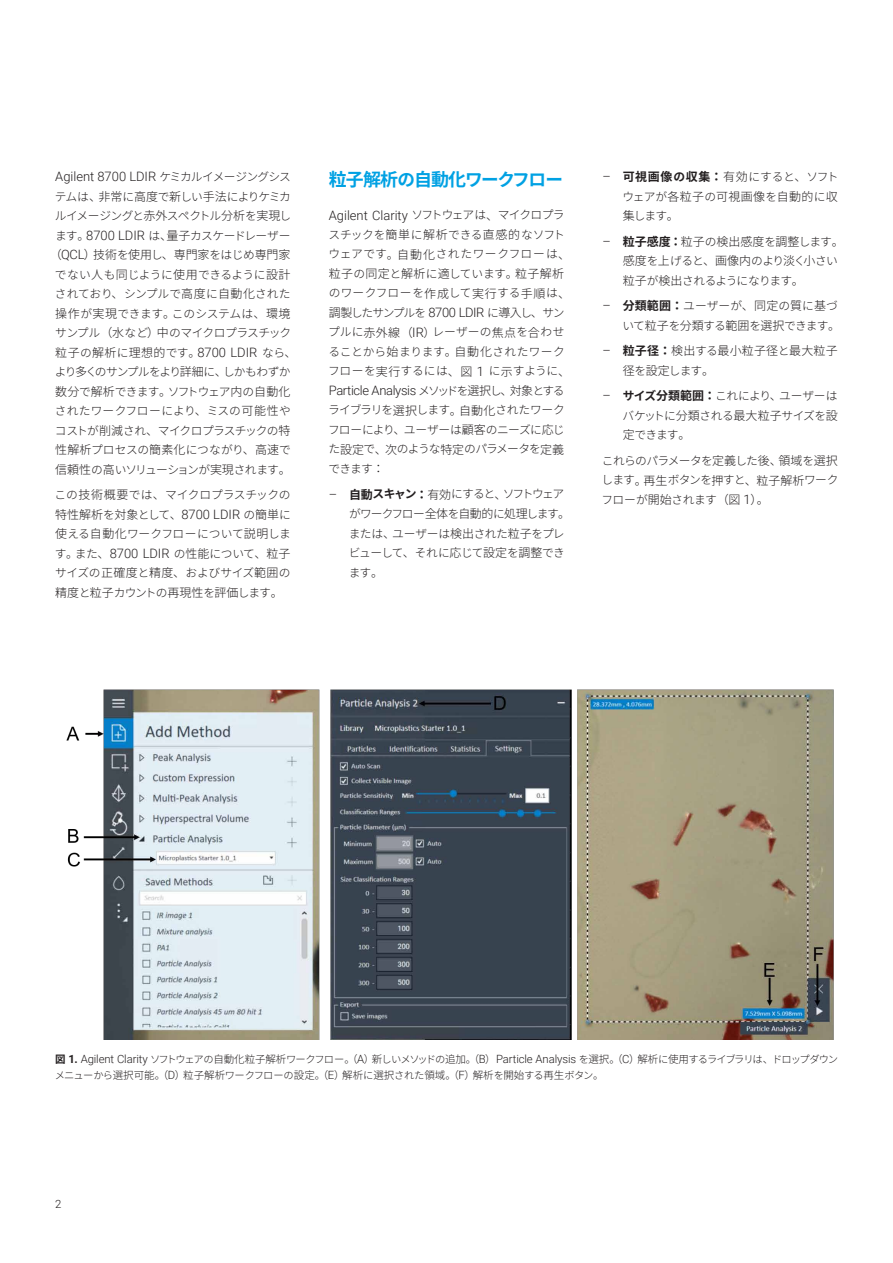
<style>
.page{position:relative;width:893px;height:1263px;background:#fff}
.page>*{position:absolute;margin:0;border:0;box-sizing:border-box;transform-origin:0 0}
.Header_1{font:700 18px "Noto Sans CJ Kjp";letter-spacing:-.05em;color:#00a1e3}
.Text{font:300 12.9px "Roboto";color:#231f20}
.Text-2{font:300 12.9px "Roboto";letter-spacing:-.03em;color:#231f20}
.Text-3{font:300 12px/19.5px "Noto Sans CJ Kjp";letter-spacing:.015em;color:#231f20;text-align:right}
.Text-4{font:300 12px "Noto Sans CJ Kjp";letter-spacing:-.005em;color:#231f20}
.Text-5{font:300 11.7px/19.5px "Noto Sans CJ Kjp";letter-spacing:-.045em;color:#231f20;text-align:justify}
.Text-6{font:300 11.7px/19.5px "Noto Sans CJ Kjp";letter-spacing:-.015em;color:#231f20}
.Text-7{font:300 11.7px/19.5px "Noto Sans CJ Kjp";letter-spacing:-.075em;color:#231f20}
.Text-8{font:300 11.7px/19.5px "Noto Sans CJ Kjp";letter-spacing:-.005em;color:#231f20}
.Text-9{font:300 11.7px/19.5px "Noto Sans CJ Kjp";letter-spacing:-.07em;color:#231f20;text-align:right}
.Text-10{font:300 11.7px/19.5px "Noto Sans CJ Kjp";letter-spacing:-.065em;color:#231f20}
.t1{font:300 11.4px "Roboto";color:#231f20}
.t2{font:300 10.5px "Noto Sans CJ Kjp";color:#231f20}
.t3{font:300 10.35px "Noto Sans CJ Kjp";letter-spacing:-.105em;color:#231f20}
.s1{font-family:"Noto Sans CJ Kjp";font-size:11.7px}
.s2{font-size:12px}
.s3{font-family:"Roboto";font-size:12.9px}
.s4{font-size:11.7px}
.s5{font-size:17.7px}
.s6{font-family:"Noto Sans CJ Kjp";font-size:12px}
.s7{font-weight:700;font-size:12px}
.s8{font-weight:700}
.s9{font-weight:700;font-size:11.7px}
.s10{font-weight:700;font-size:10.5px}
.s11{font-family:"Roboto";font-weight:700;font-size:11.4px}
.s12{font-family:"Roboto";font-size:11.4px}
.s13{font-size:10.5px}
.s14{font-size:10.35px}
</style>
<div class="page">
<img style="left:66px;top:689px;width:768px;height:351px">
<p class="Text" style="left:55px;top:168px;width:237px">Agilent 8700 LDIR <span class="s1">ケミカルイメージングシス</span></p>
<p class="Text-5" style="left:55px;top:187px;width:238px">テムは<span class="s2">、非常</span>に<span class="s2">高度</span>で<span class="s2">新</span>しい<span class="s2">手法</span>によりケミカルイメージングと<span class="s2">赤外</span>スペクトル<span class="s2">分析</span>を<span class="s2">実現</span>します<span class="s2">。</span><span class="s3">8700 LDIR</span> は<span class="s2">、量子</span>カスケードレーザー</p>
<p class="Text-4" style="left:50px;top:248px;width:242px">（<span class="s3">QCL</span>）技術<span class="s4">を</span>使用<span class="s4">し</span>、専門家<span class="s4">をはじめ</span>専門家</p>
<p class="Text-5" style="left:55px;top:265px;width:238px">でない<span class="s2">人</span>も<span class="s2">同</span>じように<span class="s2">使用</span>できるように<span class="s2">設計</span>されており<span class="s2">、</span>シンプルで<span class="s2">高度</span>に<span class="s2">自動化</span>された<span class="s2">操作</span>が<span class="s2">実現</span>できます<span class="s2">。</span>このシステムは<span class="s2">、環境</span>サンプル<span class="s2">（水</span>など<span class="s2">）中</span>のマイクロプラスチック</p>
<p class="Text-3" style="left:55px;top:343px;width:243px">粒子<span class="s4">の</span>解析<span class="s4">に</span>理想的<span class="s4">です</span>。<span class="s3">8700 LDIR</span> <span class="s4">なら</span>、</p>
<p class="Text-5" style="left:55px;top:363px;width:238px">より<span class="s2">多</span>くのサンプルをより<span class="s2">詳細</span>に<span class="s2">、</span>しかもわずか<span class="s2">数分</span>で<span class="s2">解析</span>できます<span class="s2">。</span>ソフトウェア<span class="s2">内</span>の<span class="s2">自動化</span>されたワークフローにより<span class="s2">、</span>ミスの<span class="s2">可能性</span>やコストが<span class="s2">削減</span>され<span class="s2">、</span>マイクロプラスチックの<span class="s2">特性解析</span>プロセスの<span class="s2">簡素化</span>につながり<span class="s2">、高速</span>で<span class="s2">信頼性</span>の<span class="s2">高</span>いソリューションが<span class="s2">実現</span>されます<span class="s2">。</span></p>
<p class="Text-6" style="left:55px;top:486px;width:238px">この<span class="s2">技術概要</span>では<span class="s2">、</span>マイクロプラスチックの</p>
<p class="Text-3" style="left:55px;top:505px;width:237px">特性解析<span class="s4">を</span>対象<span class="s4">として</span>、<span class="s3">8700 LDIR</span> <span class="s4">の</span>簡単<span class="s4">に</span></p>
<p class="Text-5" style="left:55px;top:525px;width:238px"><span class="s2">使</span>える<span class="s2">自動化</span>ワークフローについて<span class="s2">説明</span>します<span class="s2">。</span>また<span class="s2">、</span><span class="s3">8700 LDIR</span> の<span class="s2">性能</span>について<span class="s2">、粒子</span>サイズの<span class="s2">正確度</span>と<span class="s2">精度、</span>およびサイズ<span class="s2">範囲</span>の</p>
<p class="Text-3" style="left:55px;top:583px;width:229px">精度<span class="s4">と</span>粒子<span class="s4">カウントの</span>再現性<span class="s4">を</span>評価<span class="s4">します</span>。</p>
<p class="Header_1" style="left:329px;top:169px;width:236px">粒子解析<span class="s5">の</span>自動化<span class="s5">ワークフロー</span></p>
<p class="Text" style="left:329px;top:206px;width:237px">Agilent Clarity <span class="s1">ソフトウェアは</span><span class="s6">、</span><span class="s1">マイクロプラ</span></p>
<p class="Text-8" style="left:328px;top:225px;width:243px">スチックを<span class="s2">簡単</span>に<span class="s2">解析</span>できる<span class="s2">直感的</span>なソフトウェアです<span class="s2">。自動化</span>されたワークフローは<span class="s2">、</span></p>
<p class="Text-3" style="left:329px;top:264px;width:237px">粒子<span class="s4">の</span>同定<span class="s4">と</span>解析<span class="s4">に</span>適<span class="s4">しています</span>。粒子解析</p>
<p class="Text-6" style="left:328px;top:284px;width:243px">のワークフローを<span class="s2">作成</span>して<span class="s2">実行</span>する<span class="s2">手順</span>は<span class="s2">、調製</span>したサンプルを <span class="s3">8700 LDIR</span> に<span class="s2">導入</span>し<span class="s2">、</span>サンプルに<span class="s2">赤外線（</span><span class="s3">IR</span><span class="s2">）</span>レーザーの<span class="s2">焦点</span>を<span class="s2">合</span>わせることから<span class="s2">始</span>まります<span class="s2">。自動化</span>されたワークフローを<span class="s2">実行</span>するには<span class="s2">、図</span> <span class="s3">1</span> に<span class="s2">示</span>すように<span class="s2">、</span></p>
<p class="Text-2" style="left:329px;top:381px;width:237px">Particle Analysis <span class="s1">メソッドを</span><span class="s6">選択</span><span class="s1">し</span><span class="s6">、対象</span><span class="s1">とする</span></p>
<p class="Text-5" style="left:328px;top:401px;width:238px">ライブラリを<span class="s2">選択</span>します<span class="s2">。自動化</span>されたワークフローにより<span class="s2">、</span>ユーザーは<span class="s2">顧客</span>のニーズに<span class="s2">応</span>じた<span class="s2">設定</span>で<span class="s2">、次</span>のような<span class="s2">特定</span>のパラメータを<span class="s2">定義</span>できます<span class="s2">：</span></p>
<p class="Text-7" style="left:349px;top:485px;width:223px;text-indent:-20px"><span class="s3">–</span> <span class="s7">自動</span><span class="s8">スキャン</span><span class="s7">：</span><span class="s2">有効</span>にすると<span class="s2">、</span>ソフトウェアがワークフロー<span class="s2">全体</span>を<span class="s2">自動的</span>に<span class="s2">処理</span>します<span class="s2">。</span>または<span class="s2">、</span>ユーザーは<span class="s2">検出</span>された<span class="s2">粒子</span>をプレビューして<span class="s2">、</span>それに<span class="s2">応</span>じて<span class="s2">設定</span>を<span class="s2">調整</span>できます<span class="s2">。</span></p>
<p class="Text-3" style="left:602px;top:168px;width:238px"><span class="s3">–</span> <span class="s8">可視画像</span><span class="s9">の</span><span class="s8">収集：</span>有効<span class="s4">にすると</span>、<span class="s4">ソフトウェアが</span>各粒子<span class="s4">の</span>可視画像<span class="s4">を</span>自動的<span class="s4">に</span>収</p>
<p class="Text-5" style="left:623px;top:207px;width:58px"><span class="s2">集</span>します<span class="s2">。</span></p>
<p class="Text-3" style="left:602px;top:232px;width:243px"><span class="s3">–</span> <span class="s8">粒子感度：</span>粒子<span class="s4">の</span>検出感度<span class="s4">を</span>調整<span class="s4">します</span>。</p>
<p class="Text-10" style="left:623px;top:252px;width:217px"><span class="s2">感度</span>を<span class="s2">上</span>げると<span class="s2">、画像内</span>のより<span class="s2">淡</span>く<span class="s2">小</span>さい<span class="s2">粒子</span>が<span class="s2">検出</span>されるようになります<span class="s2">。</span></p>
<p class="Text-9" style="left:602px;top:297px;width:239px"><span class="s3">–</span> <span class="s7">分類範囲：</span>ユーザーが<span class="s2">、同定</span>の<span class="s2">質</span>に<span class="s2">基</span>づいて<span class="s2">粒子</span>を<span class="s2">分類</span>する<span class="s2">範囲</span>を<span class="s2">選択</span>できます<span class="s2">。</span></p>
<p class="Text-3" style="left:623px;top:342px;width:217px;text-align:left;text-indent:-20px"><span class="s3">–</span> <span class="s8">粒子径：</span>検出<span class="s4">する</span>最小粒子径<span class="s4">と</span>最大粒子径<span class="s4">を</span>設定<span class="s4">します</span>。</p>
<p class="Text-5" style="left:622px;top:387px;width:217px;text-indent:-20px"><span class="s3">–</span> <span class="s8">サイズ</span><span class="s7">分類範囲：</span>これにより<span class="s2">、</span>ユーザーはバケットに<span class="s2">分類</span>される<span class="s2">最大粒子</span>サイズを<span class="s2">設定</span>できます<span class="s2">。</span></p>
<p class="Text-5" style="left:602px;top:451px;width:238px">これらのパラメータを<span class="s2">定義</span>した<span class="s2">後、領域</span>を<span class="s2">選択</span>します<span class="s2">。再生</span>ボタンを<span class="s2">押</span>すと<span class="s2">、粒子解析</span>ワークフローが<span class="s2">開始</span>されます<span class="s2">（図</span> <span class="s3">1</span><span class="s2">）。</span></p>
<p class="t3" style="left:55px;top:1053px;width:784px"><span class="s10">図</span> <span class="s11">1.</span> <span class="s12">Agilent Clarity</span> ソフトウェアの<span class="s13">自動化粒子解析</span>ワークフロー<span class="s13">。（</span><span class="s12">A</span><span class="s13">）新</span>しいメソッドの<span class="s13">追加。（</span><span class="s12">B</span><span class="s13">）</span><span class="s12">Particle Analysis</span> を<span class="s13">選択。（</span><span class="s12">C</span><span class="s13">）解析</span>に<span class="s13">使用</span>するライブラリは<span class="s13">、</span>ドロップダウン</p>
<p class="t2" style="left:55px;top:1069px;width:550px"><span class="s14">メニューから</span>選択可能。（<span class="s12">D</span>）粒子解析<span class="s14">ワークフローの</span>設定。（<span class="s12">E</span>）解析<span class="s14">に</span>選択<span class="s14">された</span>領域。（<span class="s12">F</span>）解析<span class="s14">を</span>開始<span class="s14">する</span>再生<span class="s14">ボタン</span>。</p>
<p class="t1" style="left:55px;top:1196px;width:8px">2</p>
</div>
